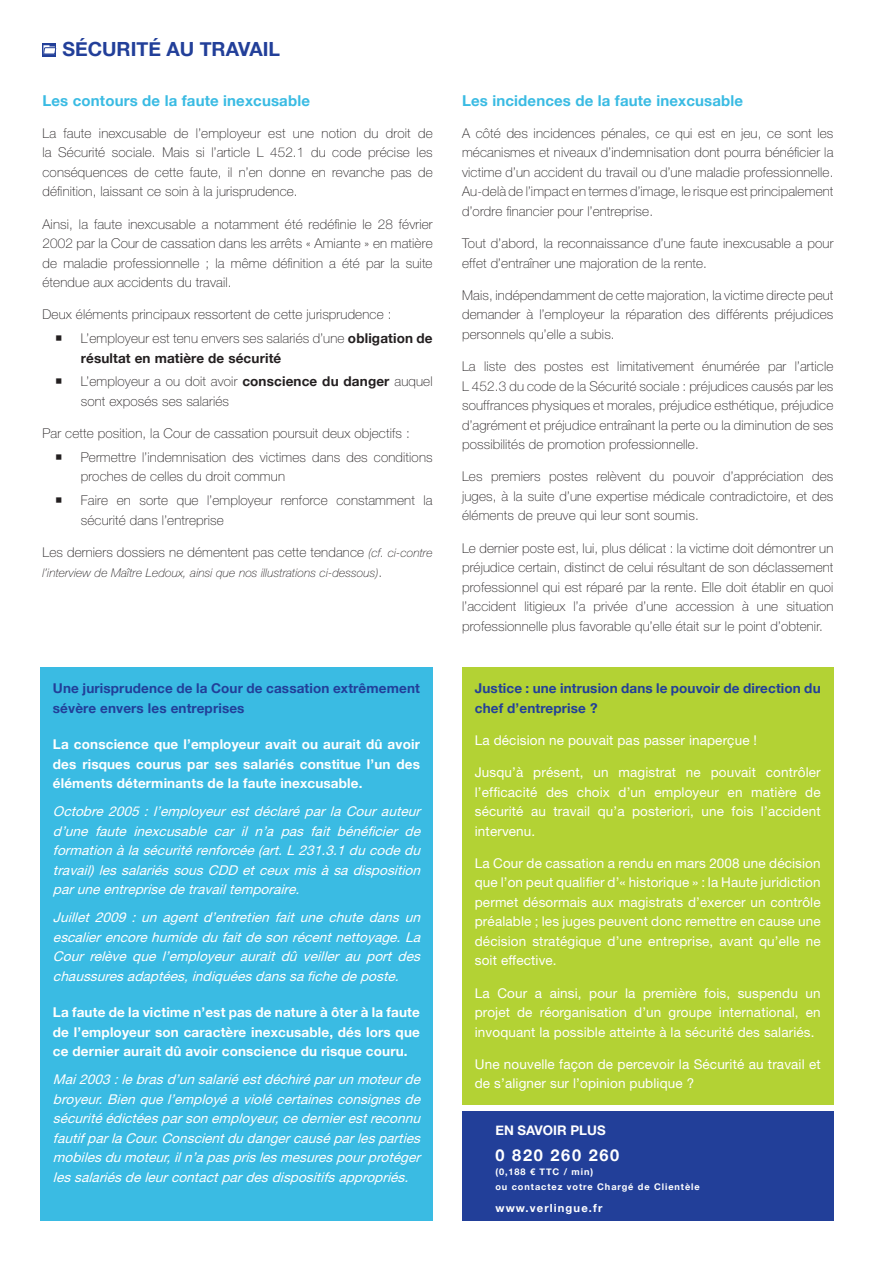
<style>
.page{position:relative;width:893px;height:1263px;background:#fff}
.page>*{position:absolute;margin:0;border:0;box-sizing:border-box;transform-origin:0 0}
.t1{font:700 19.5px "Helvetica Neue";color:#223f99}
.t2{font:700 16.35px "Helvetica Neue";letter-spacing:.1em;color:#fff}
.t3{font:700 15px "Helvetica Neue";letter-spacing:.01em;color:#3abbe3}
.t4{font:100 13.5px/19.5px "Helvetica Neue";letter-spacing:.01em;color:#231f20;text-align:justify}
.t5{font:italic 13.5px/19.5px "Helvetica Neue";letter-spacing:.01em;color:#fff;text-align:justify}
.t6{font:13.5px/19.5px "Helvetica Neue";letter-spacing:.01em;color:#fff;text-align:justify}
.t7{font:700 13.5px/19.5px "Helvetica Neue";letter-spacing:.01em;color:#fff;text-align:justify}
.t8{font:700 13.5px/19.5px "Helvetica Neue";letter-spacing:.01em;color:#223f99}
.t9{font:700 13.2px "Helvetica Neue";color:#fff}
.t10{font:italic 100 12px "Helvetica Neue";letter-spacing:.01em;color:#231f20}
.t11{font:700 11.25px "Helvetica Neue";letter-spacing:.1em;color:#fff}
.t12{font:700 9.15px/14.7px "Helvetica Neue";letter-spacing:.1em;color:#fff}
.s1{font-weight:700}
.s2{font-style:italic;font-size:12px}
.s3{font-style:normal;font-size:13.5px}
</style>
<div class="page">
<div style="left:43px;top:43px;width:13px;height:14px;background:#223f99"></div>
<svg style="left:43px;top:45px;width:14px;height:10px"></svg>
<div style="left:462px;top:667px;width:371px;height:437px;background:#b3d234"></div>
<div style="left:40px;top:667px;width:393px;height:553px;background:#3abbe3"></div>
<div style="left:462px;top:1111px;width:371px;height:110px;background:#223f99"></div>
<h1 class="t1" style="left:62px;top:37px;width:219px">SÉCURITÉ AU TRAVAIL</h1>
<p class="t3" style="left:43px;top:91px;width:269px">Les contours de la faute inexcusable</p>
<p class="t4" style="left:43px;top:125px;width:392px">La faute inexcusable de l’employeur est une notion du droit de la Sécurité sociale. Mais si l’article L 452.1 du code précise les conséquences de cette faute, il n’en donne en revanche pas de définition, laissant ce soin à la jurisprudence.</p>
<p class="t4" style="left:43px;top:215px;width:392px">Ainsi, la faute inexcusable a notamment été redéfinie le 28 février 2002 par la Cour de cassation dans les arrêts « Amiante » en matière de maladie professionnelle ; la même définition a été par la suite étendue aux accidents du travail.</p>
<p class="t4" style="left:43px;top:306px;width:350px">Deux éléments principaux ressortent de cette jurisprudence :</p>
<p class="t4" style="left:81px;top:330px;width:353px;text-indent:-26px">○ L’employeur est tenu envers ses salariés d’une <span class="s1">obligation de résultat en matière de sécurité</span></p>
<p class="t4" style="left:81px;top:373px;width:353px;text-indent:-26px">○ L’employeur a ou doit avoir <span class="s1">conscience du danger</span> auquel sont exposés ses salariés</p>
<p class="t4" style="left:43px;top:425px;width:369px">Par cette position, la Cour de cassation poursuit deux objectifs :</p>
<p class="t4" style="left:81px;top:449px;width:353px;text-indent:-26px">○ Permettre l’indemnisation des victimes dans des conditions proches de celles du droit commun</p>
<p class="t4" style="left:81px;top:492px;width:353px;text-indent:-26px">○ Faire en sorte que l’employeur renforce constamment la sécurité dans l’entreprise</p>
<p class="t4" style="left:43px;top:544px;width:392px">Les derniers dossiers ne démentent pas cette tendance <span class="s2">(cf. ci-contre</span></p>
<p class="t10" style="left:43px;top:568px;width:341px">l’interview de Maître Ledoux, ainsi que nos illustrations ci-dessous)<span class="s3">.</span></p>
<p class="t8" style="left:53px;top:678px;width:368px">Une jurisprudence de la Cour de cassation extrêmement sévère envers les entreprises</p>
<p class="t7" style="left:53px;top:734px;width:368px">La conscience que l’employeur avait ou aurait dû avoir des risques courus par ses salariés constitue l’un des éléments déterminants de la faute inexcusable.</p>
<p class="t5" style="left:53px;top:803px;width:372px">Octobre 2005 : l’employeur est déclaré par la Cour auteur d’une faute inexcusable car il n’a pas fait bénéficier de formation à la sécurité renforcée (art. L 231.3.1 du code du travail) les salariés sous CDD et ceux mis à sa disposition parune entreprise de travailtemporaire.</p>
<p class="t5" style="left:53px;top:909px;width:372px">Juillet 2009 : un agent d’entretien fait une chute dans un escalier encore humide du fait de son récent nettoyage. La Cour relève que l’employeur aurait dû veiller au port des chaussures adaptées,indiquées dans sa fiche de poste.</p>
<p class="t7" style="left:53px;top:1002px;width:368px">La faute de la victime n’est pas de nature à ôter à la faute de l’employeur son caractère inexcusable, dés lors que ce dernier aurait dû avoir conscience du risque couru.</p>
<p class="t5" style="left:53px;top:1071px;width:372px">Mai2003 :le bras d’un salarié estdéchiré parun moteurde broyeur. Bien que l’employé a violé certaines consignes de sécurité édictées parson employeur,ce dernierestreconnu fautif parla Cour.Conscientdu dangercausé parles parties mobiles du moteur,iln’a pas pris les mesures pourprotéger les salariés de leurcontactpardes dispositifs appropriés.</p>
<p class="t3" style="left:462px;top:91px;width:283px">Les incidences de la faute inexcusable</p>
<p class="t4" style="left:462px;top:125px;width:373px">A côté des incidences pénales, ce qui est en jeu, ce sont les mécanismes et niveaux d’indemnisation dont pourra bénéficier la victime d’un accident du travail ou d’une maladie professionnelle.<br>Au-delà de l’impact en termes d’image, le risque est principalement d’ordre financier pour l’entreprise.</p>
<p class="t4" style="left:462px;top:235px;width:373px">Tout d’abord, la reconnaissance d’une faute inexcusable a pour effet d’entraîner une majoration de la rente.</p>
<p class="t4" style="left:462px;top:287px;width:373px">Mais, indépendamment de cette majoration, la victime directe peut demander à l’employeur la réparation des différents préjudices personnels qu’elle a subis.</p>
<p class="t4" style="left:462px;top:358px;width:373px">La liste des postes est limitativement énumérée par l’article L 452.3 du code de la Sécurité sociale : préjudices causés par les souffrances physiques et morales, préjudice esthétique, préjudice d’agrément et préjudice entraînant la perte ou la diminution de ses possibilités de promotion professionnelle.</p>
<p class="t4" style="left:462px;top:468px;width:373px">Les premiers postes relèvent du pouvoir d’appréciation des juges, à la suite d’une expertise médicale contradictoire, et des éléments de preuve qui leur sont soumis.</p>
<p class="t4" style="left:462px;top:539px;width:373px">Le dernier poste est, lui, plus délicat : la victime doit démontrer un préjudice certain, distinct de celui résultant de son déclassement professionnel qui est réparé par la rente. Elle doit établir en quoi l’accident litigieux l’a privée d’une accession à une situation professionnelle plus favorable qu’elle était sur le point d’obtenir.</p>
<p class="t8" style="left:475px;top:678px;width:347px">Justice : une intrusion dans le pouvoir de direction du chef d’entreprise ?</p>
<p class="t6" style="left:475px;top:731px;width:284px">La décision ne pouvait pas passer inaperçue !</p>
<p class="t6" style="left:475px;top:764px;width:347px">Jusqu’à présent, un magistrat ne pouvait contrôler l’efficacité des choix d’un employeur en matière de sécurité au travail qu’a posteriori, une fois l’accident intervenu.</p>
<p class="t6" style="left:475px;top:854px;width:347px">La Cour de cassation a rendu en mars 2008 une décision que l’on peut qualifier d’« historique » : la Haute juridiction permet désormais aux magistrats d’exercer un contrôle préalable ; les juges peuvent donc remettre en cause une décision stratégique d’une entreprise, avant qu’elle ne soit effective.</p>
<p class="t6" style="left:475px;top:984px;width:347px">La Cour a ainsi, pour la première fois, suspendu un projet de réorganisation d’un groupe international, en invoquant la possible atteinte à la sécurité des salariés.</p>
<p class="t6" style="left:475px;top:1055px;width:347px">Une nouvelle façon de percevoir la Sécurité au travail et de s’aligner sur l’opinion publique ?</p>
<p class="t9" style="left:495px;top:1122px;width:112px">EN SAVOIR PLUS</p>
<p class="t2" style="left:495px;top:1144px;width:125px">0 820 260 260</p>
<p class="t12" style="left:495px;top:1164px;width:206px">(0,188 € TTC / min)<br>ou contactez votre Chargé de Clientèle</p>
<p class="t11" style="left:495px;top:1201px;width:108px">www.verlingue.fr</p>
</div>
